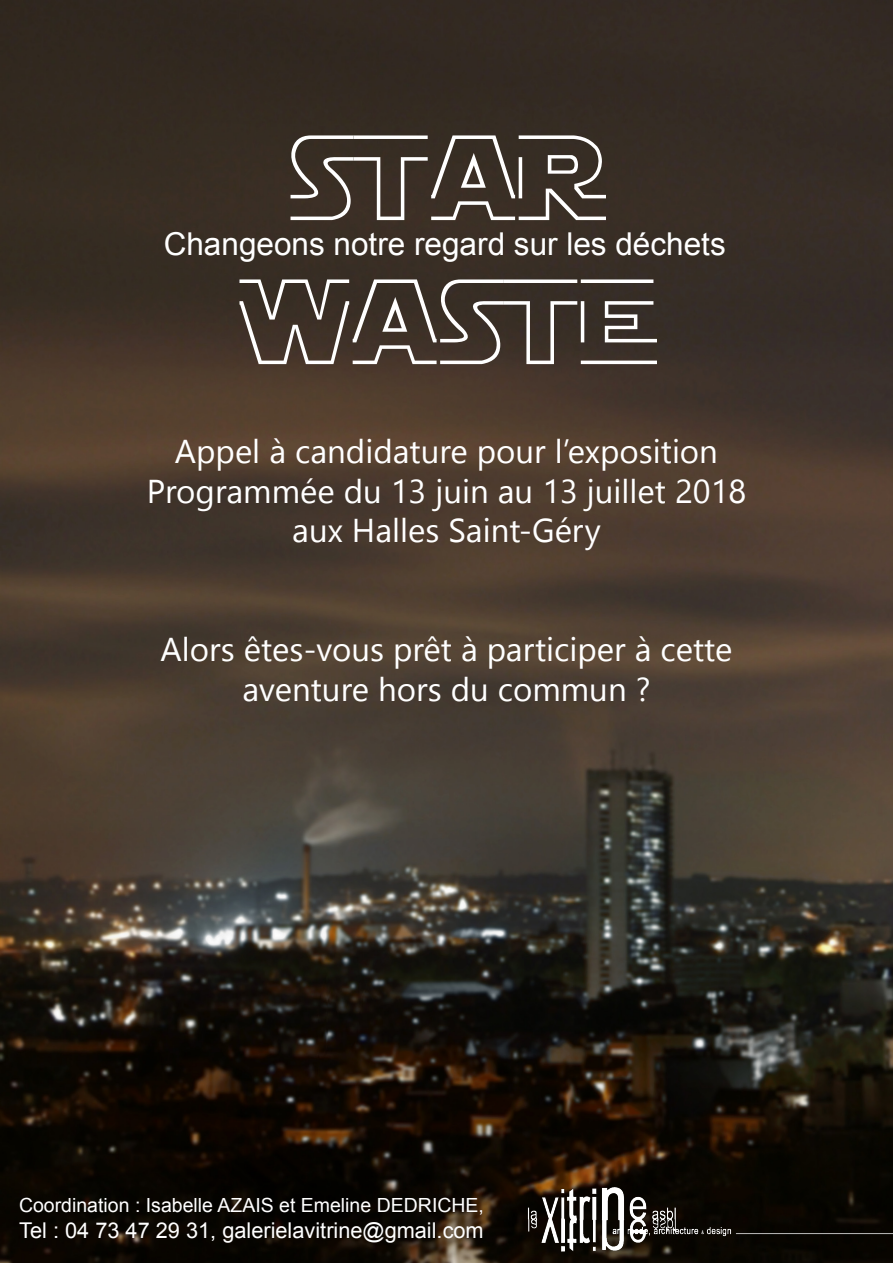
<style>
.page{position:relative;width:893px;height:1263px;background:#fff}
.page>*{position:absolute;margin:0;border:0;box-sizing:border-box;transform-origin:0 0}
.t1{font:120px "Star Jedi Hollow";color:#fff}
.t2{font:33px/39.6px "Nirmala UI";color:#fff;text-align:center}
.t3{font:31.5px "Arial";color:#fff}
.t4{font:21.75px "Arial";color:#fff}
.t5{font:19.5px "Arial";color:#fff}
</style>
<div class="page">
<img style="left:0;top:0;width:893px;height:1263px">
<img style="left:525px;top:1186px;width:368px;height:67px">
<p class="t1" style="left:287px;top:70px;width:320px">STAR</p>
<p class="t3" style="left:164px;top:223px;width:564px">Changeons notre regard sur les déchets</p>
<p class="t1" style="left:236px;top:214px;width:422px">WASTE</p>
<p class="t2" style="left:175px;top:430px;width:544px">Appel à candidature pour l’exposition</p>
<p class="t2" style="left:147px;top:469px;width:601px">Programmée du 13 juin au 13 juillet 2018</p>
<p class="t2" style="left:292px;top:509px;width:310px">aux Halles Saint-Géry</p>
<p class="t2" style="left:161px;top:628px;width:573px">Alors êtes-vous prêt à participer à cette aventure hors du commun ?</p>
<p class="t5" style="left:19px;top:1193px;width:466px">Coordination : Isabelle AZAIS et Emeline DEDRICHE,</p>
<p class="t4" style="left:19px;top:1216px;width:466px">Tel : 04 73 47 29 31, galerielavitrine@gmail.com</p>
</div>
